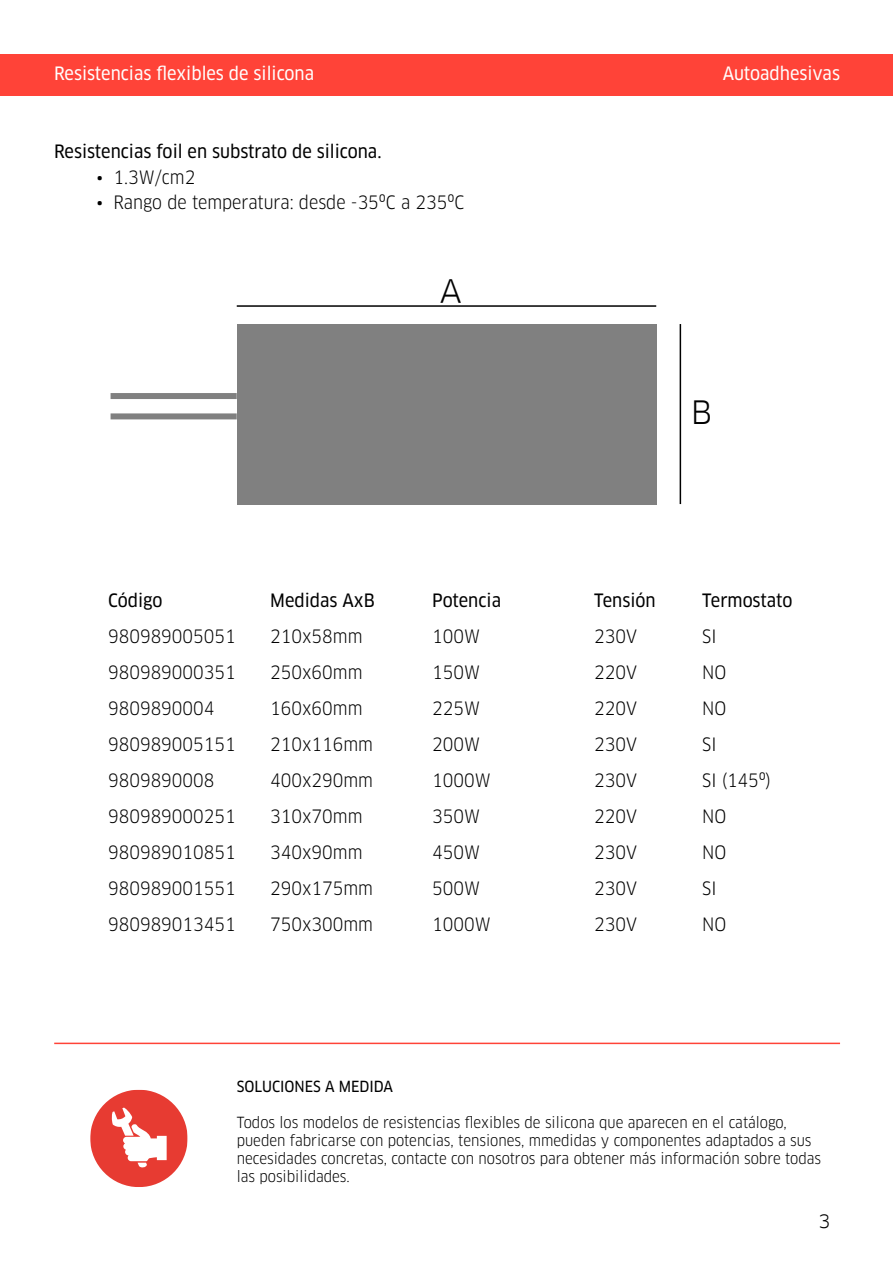
<style>
.page{position:relative;width:893px;height:1263px;background:#fff}
.page>*{position:absolute;margin:0;border:0;box-sizing:border-box;transform-origin:0 0}
.t1{font:31.5px "Clan Pro";color:#000}
.t2{font:condensed 18px "Clan Pro";color:#000}
.t3{font:18px "Clan Pro Narrow News";color:#000}
.t4{font:18px "Clan Pro Narrow News";color:#fff}
.t5{font:18px "Clan Pro";color:#000}
.t6{font:condensed 15px/18px "Clan Pro";color:#000}
.t7{font:15px "Clan Pro Narrow News";color:#000}
</style>
<div class="page">
<div style="left:0;top:54px;width:893px;height:41px;background:#ff4338"></div>
<svg style="left:90px;top:1090px;width:98px;height:97px"></svg>
<hr style="left:54px;top:1043px;width:786px;height:1px;background:#ff4338">
<div style="left:237px;top:324px;width:419px;height:180px;background:#808080"></div>
<hr style="left:237px;top:305px;width:419px;height:2px;background:#000">
<hr style="left:680px;top:324px;width:1px;height:180px;background:#000">
<div style="left:111px;top:393px;width:126px;height:6px;background:#808080"></div>
<div style="left:111px;top:413px;width:126px;height:6px;background:#808080"></div>
<p class="t4" style="left:54px;top:63px;width:262px">Resistencias flexibles de silicona</p>
<p class="t3" style="left:54px;top:141px;width:329px">Resistencias foil en substrato de silicona.</p>
<p class="t2" style="left:97px;top:166px;width:100px">• 1.3W/cm2</p>
<p class="t2" style="left:97px;top:192px;width:369px">• Rango de temperatura: desde -35ºC a 235ºC</p>
<h1 class="t1" style="left:440px;top:273px;width:23px">A</h1>
<p class="t4" style="left:723px;top:63px;width:119px">Autoadhesivas</p>
<h1 class="t1" style="left:691px;top:394px;width:23px">B</h1>
<p class="t3" style="left:108px;top:590px;width:56px">Código</p>
<p class="t3" style="left:270px;top:590px;width:106px">Medidas AxB</p>
<p class="t3" style="left:432px;top:590px;width:70px">Potencia</p>
<p class="t3" style="left:594px;top:590px;width:63px">Tensión</p>
<p class="t3" style="left:702px;top:590px;width:92px">Termostato</p>
<p class="t2" style="left:108px;top:626px;width:129px">980989005051</p>
<p class="t2" style="left:270px;top:626px;width:94px">210x58mm</p>
<p class="t2" style="left:432px;top:626px;width:49px">100W</p>
<p class="t2" style="left:594px;top:626px;width:44px">230V</p>
<p class="t2" style="left:702px;top:626px;width:16px">SI</p>
<p class="t2" style="left:108px;top:662px;width:129px">980989000351</p>
<p class="t2" style="left:270px;top:662px;width:94px">250x60mm</p>
<p class="t2" style="left:432px;top:662px;width:49px">150W</p>
<p class="t2" style="left:594px;top:662px;width:44px">220V</p>
<p class="t2" style="left:702px;top:662px;width:26px">NO</p>
<p class="t2" style="left:108px;top:698px;width:108px">9809890004</p>
<p class="t2" style="left:270px;top:698px;width:94px">160x60mm</p>
<p class="t2" style="left:432px;top:698px;width:49px">225W</p>
<p class="t2" style="left:594px;top:698px;width:44px">220V</p>
<p class="t2" style="left:702px;top:698px;width:26px">NO</p>
<p class="t2" style="left:108px;top:734px;width:129px">980989005151</p>
<p class="t2" style="left:270px;top:734px;width:104px">210x116mm</p>
<p class="t2" style="left:432px;top:734px;width:49px">200W</p>
<p class="t2" style="left:594px;top:734px;width:44px">230V</p>
<p class="t2" style="left:702px;top:734px;width:16px">SI</p>
<p class="t2" style="left:108px;top:770px;width:108px">9809890008</p>
<p class="t2" style="left:270px;top:770px;width:104px">400x290mm</p>
<p class="t2" style="left:432px;top:770px;width:60px">1000W</p>
<p class="t2" style="left:594px;top:770px;width:44px">230V</p>
<p class="t2" style="left:702px;top:770px;width:70px">SI (145º)</p>
<p class="t2" style="left:108px;top:806px;width:129px">980989000251</p>
<p class="t2" style="left:270px;top:806px;width:94px">310x70mm</p>
<p class="t2" style="left:432px;top:806px;width:49px">350W</p>
<p class="t2" style="left:594px;top:806px;width:44px">220V</p>
<p class="t2" style="left:702px;top:806px;width:26px">NO</p>
<p class="t2" style="left:108px;top:842px;width:129px">980989010851</p>
<p class="t2" style="left:270px;top:842px;width:94px">340x90mm</p>
<p class="t2" style="left:432px;top:842px;width:49px">450W</p>
<p class="t2" style="left:594px;top:842px;width:44px">230V</p>
<p class="t2" style="left:702px;top:842px;width:26px">NO</p>
<p class="t2" style="left:108px;top:878px;width:129px">980989001551</p>
<p class="t2" style="left:270px;top:878px;width:104px">290x175mm</p>
<p class="t2" style="left:432px;top:878px;width:49px">500W</p>
<p class="t2" style="left:594px;top:878px;width:44px">230V</p>
<p class="t2" style="left:702px;top:878px;width:16px">SI</p>
<p class="t2" style="left:108px;top:914px;width:129px">980989013451</p>
<p class="t2" style="left:270px;top:914px;width:104px">750x300mm</p>
<p class="t2" style="left:432px;top:914px;width:60px">1000W</p>
<p class="t2" style="left:594px;top:914px;width:44px">230V</p>
<p class="t2" style="left:702px;top:914px;width:26px">NO</p>
<p class="t7" style="left:237px;top:1077px;width:158px">SOLUCIONES A MEDIDA</p>
<p class="t6" style="left:237px;top:1113px;width:586px">Todos los modelos de resistencias flexibles de silicona que aparecen en el catálogo, pueden fabricarse con potencias, tensiones, mmedidas y componentes adaptados a sus necesidades concretas, contacte con nosotros para obtener más información sobre todas las posibilidades.</p>
<p class="t5" style="left:819px;top:1210px;width:13px">3</p>
</div>
